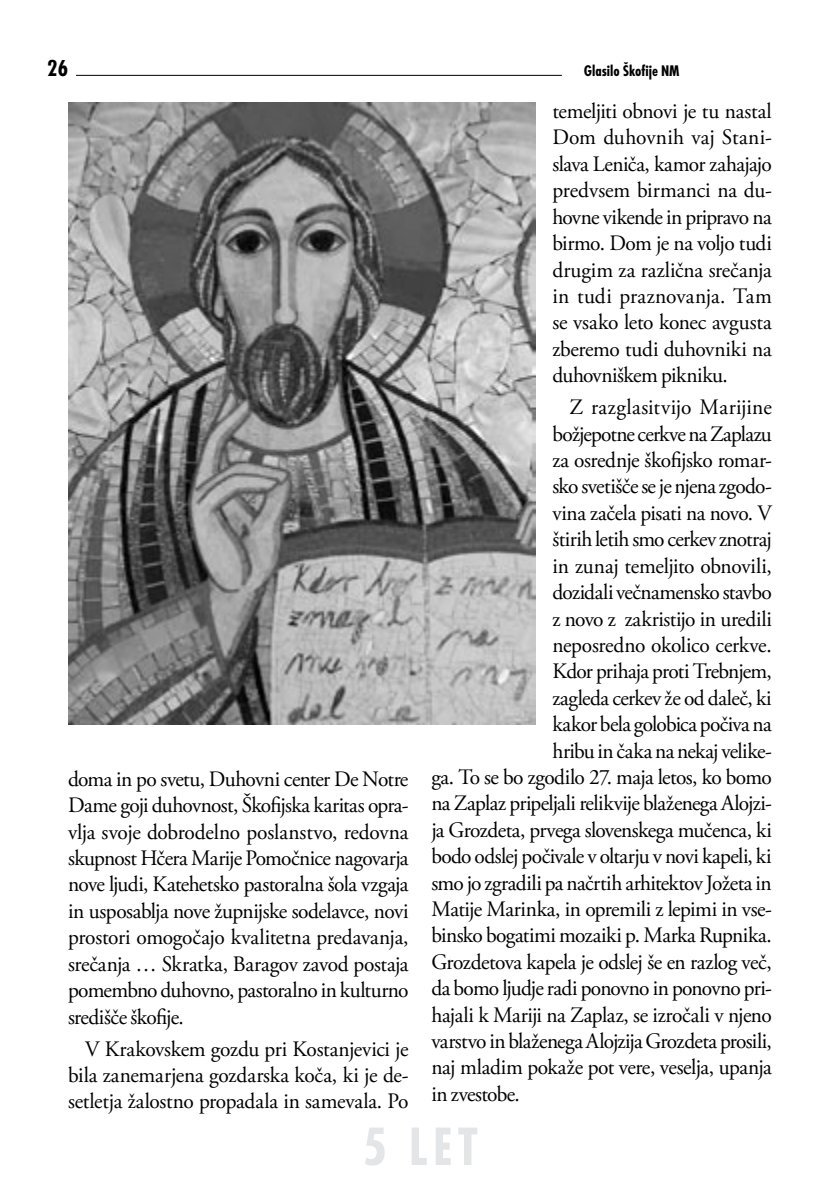
<style>
.page{position:relative;width:840px;height:1191px;background:#fff}
.page>*{position:absolute;margin:0;border:0;box-sizing:border-box;transform-origin:0 0}
.t1{font:700 condensed 56px "Futura TEE";color:#e3e5e6}
.t2{font:700 condensed 24px "Futura TEE";color:#000}
.t3{font:22px/26.4px "Adobe Garamond Pro";letter-spacing:-.025em;color:#000;text-align:justify}
.t4{font:22px "Adobe Garamond Pro";letter-spacing:.015em;color:#000}
.t5{font:700 condensed 16px "Futura TEE";color:#000}
</style>
<div class="page">
<hr style="left:76px;top:75px;width:485px;height:1px;background:#000">
<img style="left:68px;top:102px;width:467px;height:622px">
<p class="t2" style="left:47px;top:54px;width:22px">26</p>
<p class="t5" style="left:583px;top:61px;width:97px">Glasilo Škofije NM</p>
<p class="t3" style="left:552px;top:99px;width:221px">temeljiti obnovi je tu nastal Dom duhovnih vaj Stani&shy;slava Leniča, kamor zahajajo predvsem birmanci na du&shy;hovne vikende in pripravo na birmo. Dom je na voljo tudi drugim za različna srečanja in tudi praznovanja. Tam se vsako leto konec avgusta zberemo tudi duhovniki na duhovniškem pikniku.</p>
<p class="t4" style="left:569px;top:394px;width:204px">Z razglasitvijo Marijine</p>
<p class="t3" style="left:552px;top:421px;width:221px">božjepotne cerkve na Zaplazu</p>
<p class="t3" style="left:552px;top:447px;width:221px">za osrednje škofijsko romar-</p>
<p class="t3" style="left:552px;top:474px;width:221px">sko svetišče se je njena zgodo-</p>
<p class="t3" style="left:552px;top:500px;width:221px">vina začela pisati na novo. V</p>
<p class="t3" style="left:552px;top:527px;width:221px">štirih letih smo cerkev znotraj</p>
<p class="t3" style="left:552px;top:553px;width:221px">in zunaj temeljito obnovili,</p>
<p class="t3" style="left:552px;top:579px;width:221px">dozidali večnamensko stavbo</p>
<p class="t3" style="left:552px;top:606px;width:221px">z novo z zakristijo in uredili</p>
<p class="t3" style="left:552px;top:632px;width:221px">neposredno okolico cerkve.</p>
<p class="t3" style="left:552px;top:659px;width:221px">Kdor prihaja proti Trebnjem,</p>
<p class="t3" style="left:552px;top:685px;width:221px">zagleda cerkev že od daleč, ki</p>
<p class="t3" style="left:552px;top:711px;width:221px">kakor bela golobica počiva na</p>
<p class="t3" style="left:552px;top:738px;width:221px">hribu in čaka na nekaj velike-</p>
<p class="t3" style="left:431px;top:764px;width:342px">ga. To se bo zgodilo 27. maja letos, ko bomo</p>
<p class="t3" style="left:431px;top:791px;width:342px">na Zaplaz pripeljali relikvije blaženega Alojzi-</p>
<p class="t3" style="left:431px;top:817px;width:342px">ja Grozdeta, prvega slovenskega mučenca, ki</p>
<p class="t3" style="left:431px;top:843px;width:341px">bodo odslej počivale v oltarju v novi kapeli, ki</p>
<p class="t3" style="left:431px;top:870px;width:341px">smo jo zgradili pa načrtih arhitektov Jožeta in</p>
<p class="t3" style="left:431px;top:896px;width:342px">Matije Marinka, in opremili z lepimi in vse-</p>
<p class="t3" style="left:431px;top:923px;width:341px">binsko bogatimi mozaiki p. Marka Rupnika.</p>
<p class="t3" style="left:431px;top:949px;width:342px">Grozdetova kapela je odslej še en razlog več,</p>
<p class="t3" style="left:431px;top:975px;width:342px">da bomo ljudje radi ponovno in ponovno pri-</p>
<p class="t3" style="left:431px;top:1002px;width:342px">hajali k Mariji na Zaplaz, se izročali v njeno</p>
<p class="t3" style="left:431px;top:1028px;width:342px">varstvo in blaženega Alojzija Grozdeta prosili,</p>
<p class="t3" style="left:431px;top:1055px;width:342px">naj mladim pokaže pot vere, veselja, upanja</p>
<p class="t3" style="left:431px;top:1081px;width:90px">in zvestobe.</p>
<p class="t3" style="left:68px;top:766px;width:342px">doma in po svetu, Duhovni center De Notre Dame goji duhovnost, Škofijska karitas opra&shy;vlja svoje dobrodelno poslanstvo, redovna skupnost Hčera Marije Pomočnice nagovarja nove ljudi, Katehetsko pastoralna šola vzgaja in usposablja nove župnijske sodelavce, novi prostori omogočajo kvalitetna predavanja, srečanja … Skratka, Baragov zavod postaja pomembno duhovno, pastoralno in kulturno središče škofije.</p>
<p class="t3" style="left:68px;top:1036px;width:342px;text-indent:17px">V Krakovskem gozdu pri Kostanjevici je bila zanemarjena gozdarska koča, ki je de&shy;setletja žalostno propadala in samevala. Po</p>
<h1 class="t1" style="left:362px;top:1114px;width:116px">5 LET</h1>
</div>
